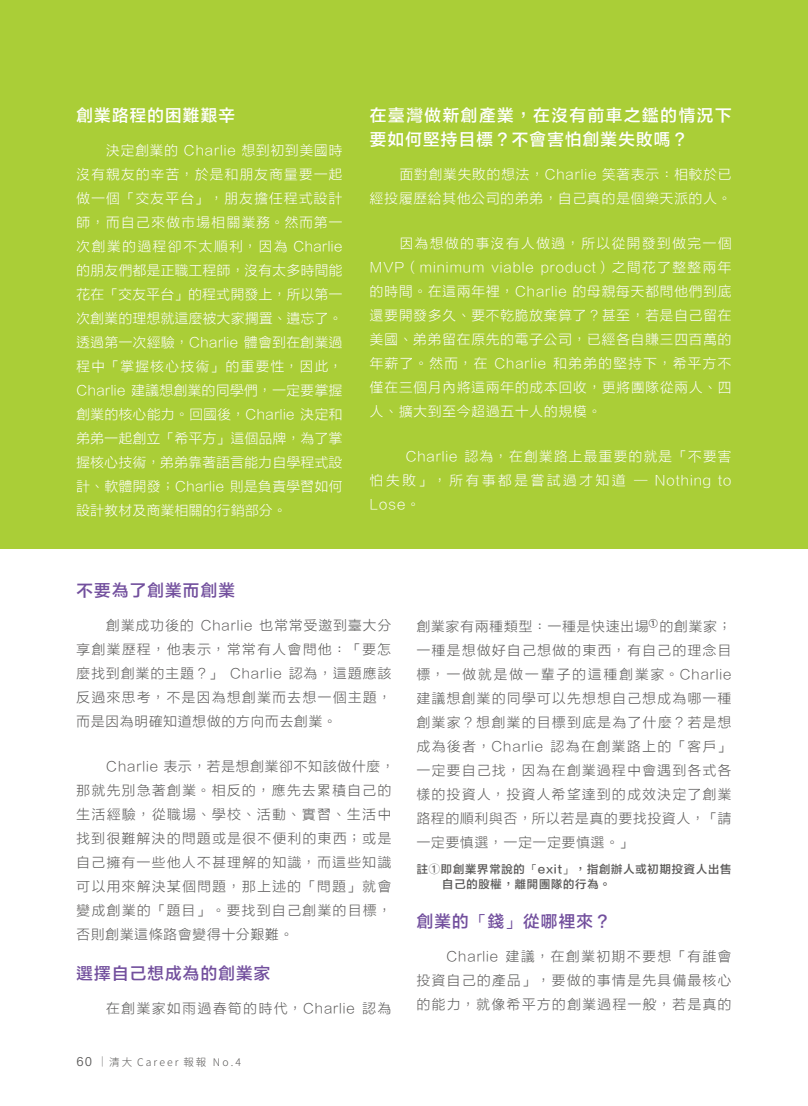
<style>
.page{position:relative;width:808px;height:1106px;background:#fff}
.page>*{position:absolute;margin:0;border:0;box-sizing:border-box;transform-origin:0 0}
.內文大標{font:16.5px/24px "FZLTZHB B51 0";letter-spacing:.1em;color:#fff}
.內文大標-2{font:16.5px "FZLTZHB B51 0";letter-spacing:.075em;color:#724f9d}
.內文大標-3{font:16.5px "FZLTZHB B51 0";letter-spacing:.075em;color:#fff}
.內文-縮2字{font:13.5px/24px "FZLTXHB B51 0";letter-spacing:.075em;color:#fff;text-align:justify}
.內文-縮2字-2{font:13.5px/24px "FZLTXHB B51 0";letter-spacing:.115em;color:#595857;text-align:justify}
.圖說{font:11.25px/15px "FZLTZHB B51 0";letter-spacing:.075em;color:#595857}
.t1{font:300 10.5px "Noto Sans CJ Ktc";letter-spacing:.2em;color:#595857}
.s1{font-family:"Acumin Variable Concept";font-weight:400;font-size:13.5px}
.s2{font-family:"Adobe Ming Std";font-size:12px}
</style>
<div class="page">
<div style="left:0;top:0;width:808px;height:549px;background:#aace37"></div>
<p class="內文大標-3" style="left:77px;top:105px;width:160px">創業路程的困難艱辛</p>
<p class="內文-縮2字" style="left:77px;top:138px;width:267px;text-indent:30px">決定創業的 Charlie 想到初到美國時沒有親友的辛苦，於是和朋友商量要一起做一個「交友平台」，朋友擔任程式設計師，而自己來做市場相關業務。然而第一次創業的過程卻不太順利，因為 Charlie的朋友們都是正職工程師，沒有太多時間能花在「交友平台」的程式開發上，所以第一次創業的理想就這麼被大家擱置、遺忘了。透過第一次經驗，Charlie 體會到在創業過程中「掌握核心技術」的重要性，因此，Charlie 建議想創業的同學們，一定要掌握創業的核心能力。回國後，Charlie 決定和弟弟一起創立「希平方」這個品牌，為了掌握核心技術，弟弟靠著語言能力自學程式設計、軟體開發；Charlie 則是負責學習如何設計教材及商業相關的行銷部分。</p>
<p class="內文大標" style="left:370px;top:103px;width:363px">在臺灣做新創產業，在沒有前車之鑑的情況下要如何堅持目標？不會害怕創業失敗嗎？</p>
<p class="內文-縮2字" style="left:370px;top:162px;width:363px;text-align:right">面對創業失敗的想法，Charlie 笑著表示：相較於已<br>經投履歷給其他公司的弟弟，自己真的是個樂天派的人。</p>
<p class="內文-縮2字" style="left:370px;top:231px;width:363px;text-indent:30px">因為想做的事沒有人做過，所以從開發到做完一個MVP（minimum viable product）之間花了整整兩年的時間。在這兩年裡，Charlie 的母親每天都問他們到底還要開發多久、要不乾脆放棄算了？甚至，若是自己留在美國、弟弟留在原先的電子公司，已經各自賺三四百萬的年薪了。然而，在 Charlie 和弟弟的堅持下，希平方不僅在三個月內將這兩年的成本回收，更將團隊從兩人、四人、擴大到至今超過五十人的規模。</p>
<p class="內文-縮2字" style="left:370px;top:445px;width:363px;text-indent:36px">Charlie 認為，在創業路上最重要的就是「不要害怕失敗」，所有事都是嘗試過才知道 — Nothing to Lose。</p>
<p class="內文大標-2" style="left:77px;top:581px;width:160px">不要為了創業而創業</p>
<p class="內文-縮2字-2" style="left:77px;top:613px;width:316px;text-indent:30px">創業成功後的 Charlie 也常常受邀到臺大分享創業歷程，他表示，常常有人會問他：「要怎麼找到創業的主題？」 Charlie 認為，這題應該反過來思考，不是因為想創業而去想一個主題，而是因為明確知道想做的方向而去創業。</p>
<p class="內文-縮2字-2" style="left:77px;top:755px;width:319px;text-align:left;text-indent:30px">Charlie 表示，若是想創業卻不知該做什麼，那就先別急著創業。相反的，應先去累積自己的生活經驗，從職場、學校、活動、實習、生活中找到很難解決的問題或是很不便利的東西；或是自己擁有一些他人不甚理解的知識，而這些知識可以用來解決某個問題，那上述的「問題」就會變成創業的「題目」。要找到自己創業的目標，否則創業這條路會變得十分艱難。</p>
<p class="內文大標-2" style="left:77px;top:963px;width:195px">選擇自己想成為的創業家</p>
<p class="內文-縮2字-2" style="left:106px;top:996px;width:286px">在創業家如雨過春筍的時代，Charlie 認為</p>
<p class="t1" style="left:77px;top:1055px;width:166px"><span class="s1">60</span> <span class="s2">｜</span>清大 Career 報報 No.4</p>
<p class="內文-縮2字-2" style="left:417px;top:614px;width:316px">創業家有兩種類型：一種是快速出場<sup>①</sup> 的創業家；一種是想做好自己想做的東西，有自己的理念目標，一做就是做一輩子的這種創業家。Charlie建議想創業的同學可以先想想自己想成為哪一種創業家？想創業的目標到底是為了什麼？若是想成為後者，Charlie 認為在創業路上的「客戶」一定要自己找，因為在創業過程中會遇到各式各樣的投資人，投資人希望達到的成效決定了創業路程的順利與否，所以若是真的要找投資人，「請一定要慎選，一定一定要慎選。」</p>
<p class="圖說" style="left:442px;top:861px;width:291px;text-indent:-26px">註①即創業界常說的「exit」，指創辦人或初期投資人出售自己的股權，離開團隊的行為。</p>
<p class="內文大標-2" style="left:417px;top:911px;width:195px">創業的「錢」從哪裡來？</p>
<p class="內文-縮2字-2" style="left:417px;top:944px;width:316px;text-indent:30px">Charlie 建議，在創業初期不要想「有誰會投資自己的產品」，要做的事情是先具備最核心的能力，就像希平方的創業過程一般，若是真的</p>
</div>
